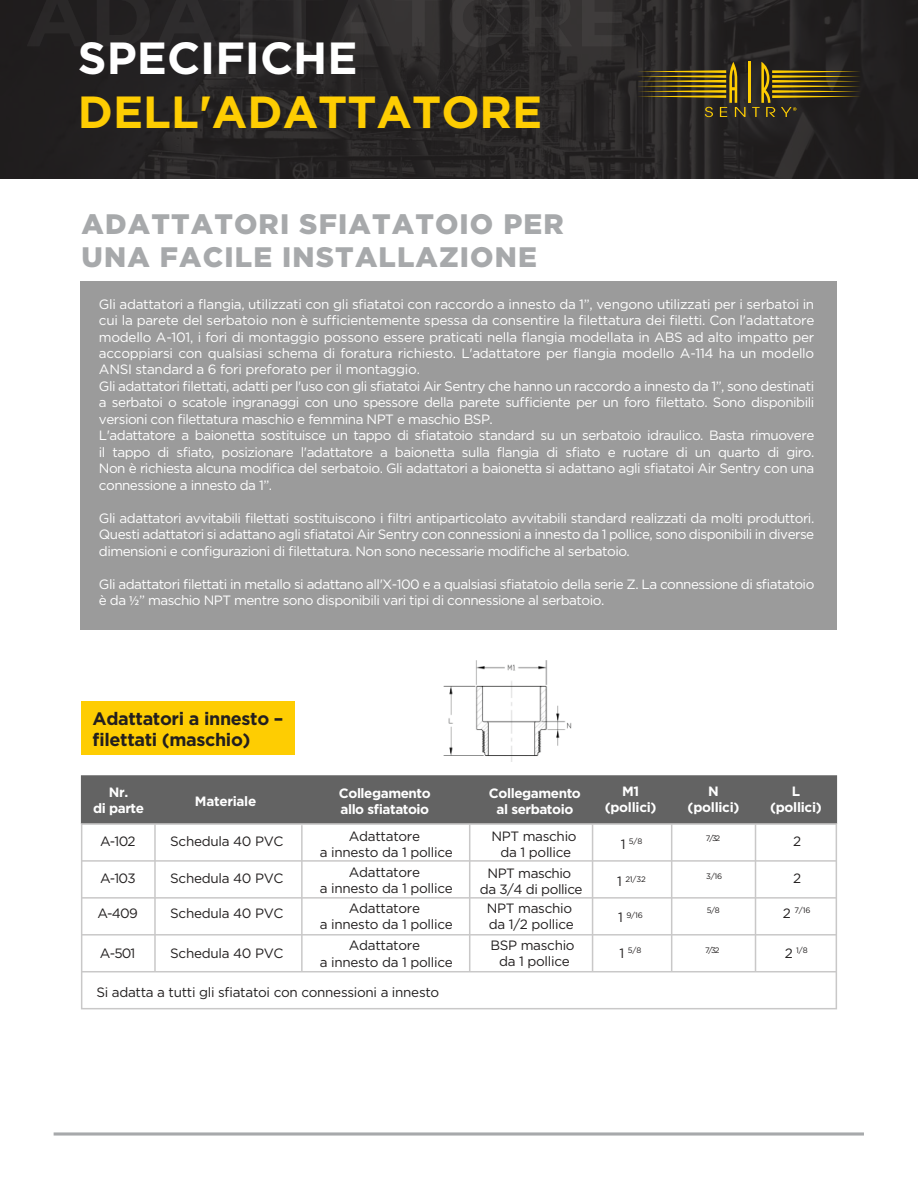
<style>
.page{position:relative;width:918px;height:1188px;background:#fff}
.page>*{position:absolute;margin:0;border:0;box-sizing:border-box;transform-origin:0 0}
.t1{font:700 82.5px "Gotham";color:#fff}
.t2{font:700 45px "Gotham";color:#fecd02}
.t3{font:700 45px "Gotham";color:#fff}
.t4{font:900 28.2px/33px "Gotham";letter-spacing:.04em;color:#a7a9ab}
.t5{font:700 18px/21.6px "Gotham";letter-spacing:-.02em;color:#221f1f}
.t6{font:13.5px/16.5px "Gotham";letter-spacing:-.04em;color:#fff}
.t7{font:13.5px/16.2px "Gotham";letter-spacing:-.02em;color:#221f1f;text-align:center}
.t8{font:700 13.5px/16.2px "Gotham";letter-spacing:-.03em;color:#fff;text-align:center}
.t9{font:7.8px "Gotham";letter-spacing:-.02em;color:#221f1f}
.s1{font-family:"Myriad Pro"}
.s2{font-size:13.5px}
</style>
<div class="page">
<svg style="left:54px;top:1132px;width:810px;height:4px;background:#babcbd"></svg>
<svg style="left:0;top:0;width:917px;height:179px;background:#262424"></svg>
<svg style="left:637px;top:62px;width:108px;height:55px;background:#4d4320"></svg>
<hr style="left:748px;top:62px;width:2px;height:41px;background:#fecd02">
<svg style="left:752px;top:62px;width:109px;height:55px;background:#483e1c"></svg>
<div style="left:81px;top:281px;width:756px;height:349px;background:#9b9b9b"></div>
<div style="left:82px;top:702px;width:213px;height:53px;background:#fecd02"></div>
<img style="left:443px;top:660px;width:129px;height:102px">
<div style="left:81px;top:775px;width:756px;height:49px;background:#636363;border:2px solid #636363"></div>
<div style="left:81px;top:823px;width:756px;height:186px;border:2px solid #c9c8c8"></div>
<hr style="left:82px;top:971px;width:754px;height:1px;background:#c9c8c8">
<hr style="left:82px;top:934px;width:754px;height:2px;background:#c9c8c8">
<hr style="left:82px;top:897px;width:754px;height:2px;background:#c9c8c8">
<hr style="left:82px;top:860px;width:754px;height:2px;background:#c9c8c8">
<hr style="left:754px;top:824px;width:2px;height:148px;background:#c9c8c8">
<hr style="left:671px;top:824px;width:1px;height:148px;background:#c9c8c8">
<hr style="left:592px;top:824px;width:1px;height:148px;background:#c9c8c8">
<hr style="left:469px;top:824px;width:1px;height:148px;background:#c9c8c8">
<hr style="left:301px;top:825px;width:1px;height:147px;background:#c9c8c8">
<hr style="left:154px;top:824px;width:2px;height:148px;background:#c9c8c8">
<h1 class="t1" style="left:25px;top:-20px;width:607px">ADATTATORE</h1>
<h2 class="t3" style="left:78px;top:38px;width:281px">SPECIFICHE</h2>
<h2 class="t2" style="left:78px;top:92px;width:466px">DELL'ADATTATORE</h2>
<h3 class="t4" style="left:82px;top:209px;width:483px">ADATTATORI SFIATATOIO PER<br>UNA FACILE INSTALLAZIONE</h3>
<p class="t6" style="left:99px;top:296px;width:717px">Gli adattatori a flangia, utilizzati con gli sfiatatoi con raccordo a innesto da 1”, vengono utilizzati per i serbatoi in cui la parete del serbatoio non è sufficientemente spessa da consentire la filettatura dei filetti. Con l'adattatore modello A-101, i fori di montaggio possono essere praticati nella flangia modellata in ABS ad alto impatto per accoppiarsi con qualsiasi schema di foratura richiesto. L'adattatore per flangia modello A-114 ha un modello ANSI standard a 6 fori preforato per il montaggio.<br>Gli adattatori filettati, adatti per l'uso con gli sfiatatoi Air Sentry che hanno un raccordo a innesto da 1”, sono destinati a serbatoi o scatole ingranaggi con uno spessore della parete sufficiente per un foro filettato. Sono disponibili versioni con filettatura maschio e femmina NPT e maschio BSP.<br>L'adattatore a baionetta sostituisce un tappo di sfiatatoio standard su un serbatoio idraulico. Basta rimuovere il tappo di sfiato, posizionare l'adattatore a baionetta sulla flangia di sfiato e ruotare di un quarto di giro.<br>Non è richiesta alcuna modifica del serbatoio. Gli adattatori a baionetta si adattano agli sfiatatoi Air Sentry con una connessione a innesto da 1”.</p>
<p class="t6" style="left:99px;top:511px;width:717px;text-align:justify">Gli adattatori avvitabili filettati sostituiscono i filtri antiparticolato avvitabili standard realizzati da molti produttori.<br>Questi adattatori si adattano agli sfiatatoi Air Sentry con connessioni a innesto da 1 pollice, sono disponibili in diverse dimensioni e configurazioni di filettatura. Non sono necessarie modifiche al serbatoio.</p>
<p class="t6" style="left:99px;top:577px;width:717px">Gli adattatori filettati in metallo si adattano all'X-100 e a qualsiasi sfiatatoio della serie Z. La connessione di sfiatatoio è da <span class="s1">½</span>” maschio NPT mentre sono disponibili vari tipi di connessione al serbatoio.</p>
<h3 class="t5" style="left:93px;top:708px;width:192px">Adattatori a innesto – filettati (maschio)</h3>
<p class="t8" style="left:93px;top:785px;width:52px">Nr.<br>di parte</p>
<p class="t7" style="left:100px;top:833px;width:37px">A-102</p>
<p class="t9" style="left:620px;top:838px;width:23px"><span class="s2">1</span> 5/8</p>
<p class="t9" style="left:617px;top:875px;width:30px"><span class="s2">1</span> 21/32</p>
<p class="t9" style="left:618px;top:911px;width:26px"><span class="s2">1</span> 9/16</p>
<p class="t9" style="left:619px;top:947px;width:23px"><span class="s2">1</span> 5/8</p>
<p class="t8" style="left:195px;top:794px;width:63px">Materiale</p>
<p class="t8" style="left:339px;top:785px;width:93px;text-align:left">Collegamento allo sfiatatoio</p>
<p class="t8" style="left:489px;top:785px;width:93px">Collegamento al serbatoio</p>
<p class="t8" style="left:604px;top:784px;width:53px">M1 (pollici)</p>
<p class="t7" style="left:320px;top:828px;width:134px">Adattatore<br>a innesto da 1 pollice</p>
<p class="t7" style="left:491px;top:828px;width:87px">NPT maschio da 1 pollice</p>
<p class="t7" style="left:170px;top:833px;width:115px">Schedula 40 PVC</p>
<p class="t7" style="left:320px;top:864px;width:134px">Adattatore<br>a innesto da 1 pollice</p>
<p class="t7" style="left:320px;top:901px;width:134px">Adattatore<br>a innesto da 1 pollice</p>
<p class="t7" style="left:320px;top:938px;width:134px">Adattatore<br>a innesto da 1 pollice</p>
<p class="t7" style="left:480px;top:866px;width:104px">NPT maschio da 3/4 di pollice</p>
<p class="t7" style="left:487px;top:901px;width:89px;text-align:left">NPT maschio da 1/2 pollice</p>
<p class="t7" style="left:170px;top:871px;width:115px">Schedula 40 PVC</p>
<p class="t7" style="left:100px;top:871px;width:37px">A-103</p>
<p class="t7" style="left:97px;top:906px;width:42px">A-409</p>
<p class="t7" style="left:100px;top:946px;width:37px">A-501</p>
<p class="t7" style="left:96px;top:985px;width:344px">Si adatta a tutti gli sfiatatoi con connessioni a innesto</p>
<p class="t7" style="left:170px;top:906px;width:115px">Schedula 40 PVC</p>
<p class="t7" style="left:170px;top:946px;width:115px">Schedula 40 PVC</p>
<p class="t7" style="left:490px;top:938px;width:86px">BSP maschio</p>
<p class="t7" style="left:499px;top:954px;width:72px">da 1 pollice</p>
<p class="t8" style="left:687px;top:784px;width:53px">N (pollici)</p>
<p class="t8" style="left:770px;top:784px;width:53px">L (pollici)</p>
<p class="t9" style="left:706px;top:835px;width:16px">7/32</p>
<p class="t9" style="left:706px;top:872px;width:18px">3/16</p>
<p class="t9" style="left:706px;top:907px;width:15px">5/8</p>
<p class="t9" style="left:705px;top:947px;width:16px">7/32</p>
<p class="t7" style="left:793px;top:833px;width:10px">2</p>
<p class="t7" style="left:793px;top:871px;width:10px">2</p>
<p class="t9" style="left:782px;top:907px;width:29px"><span class="s2">2</span> 7/16</p>
<p class="t9" style="left:784px;top:947px;width:25px"><span class="s2">2</span> 1/8</p>
</div>
